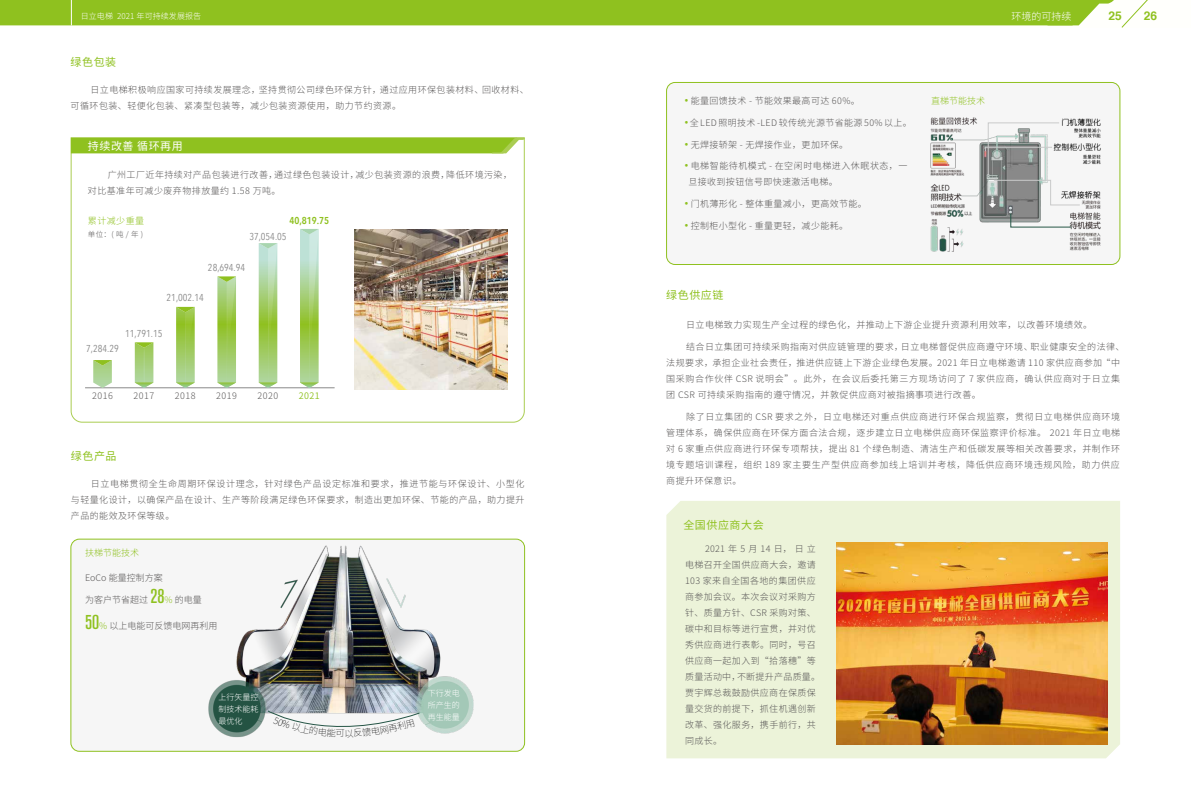
<style>
.page{position:relative;width:1191px;height:808px;background:#fff}
.page>*{position:absolute;margin:0;border:0;box-sizing:border-box;transform-origin:0 0}
.t1{font:20px "Akzidenz Grotesk BQ Md Cnd Alt";color:#8fc11f}
.t2{font:700 12px "Helvetica";color:#8fc11f}
.t3{font:11px "Source Han Sans CN";letter-spacing:.05em;color:#8fc11f}
.t4{font:11px "Source Han Sans CN";letter-spacing:.05em;color:#fff}
.t5{font:10px "Avenir Next Condensed";color:#898989}
.t6{font:600 10px "Avenir Next Condensed";color:#8fc11f}
.t7{font:300 10px "Source Han Sans CN";color:#fff}
.t8{font:300 9px/16px "Source Han Sans CN";letter-spacing:.05em;color:#595757}
.t9{font:300 9px "Source Han Sans CN";color:#595757}
.t10{font:300 9px "Source Han Sans CN";color:#8fc11f}
.t11{font:9px "Source Han Sans CN";color:#8fc11f}
.t12{font:300 8px/12px "Source Han Sans CN";color:#fff;text-align:justify}
.t13{font:300 7.5px "Source Han Sans CN";color:#595757}
.s1{color:#8fc11f}
.s2{font-weight:700;color:#8fc11f}
</style>
<div class="page">
<div style="left:666px;top:82px;width:454px;height:182px;background:#f6f6f6;border-radius:9px"></div>
<div style="left:666px;top:82px;width:454px;height:183px;border:1px solid #8fc11f;border-radius:9px"></div>
<div style="left:71px;top:539px;width:453px;height:212px;background:#f6f6f6;border-radius:9px"></div>
<div style="left:666px;top:501px;width:454px;height:257px;background:#ecf3d9"></div>
<svg style="left:0;top:0;width:1148px;height:28px;background:#9ec93c"></svg>
<img style="left:159px;top:538px;width:342px;height:214px">
<svg style="left:71px;top:137px;width:454px;height:286px"></svg>
<div style="left:71px;top:138px;width:454px;height:15px;background:#8fc11f"></div>
<hr style="left:85px;top:387px;width:249px;height:1px;background:#898989">
<svg style="left:93px;top:360px;width:19px;height:28px"></svg>
<svg style="left:135px;top:342px;width:18px;height:46px"></svg>
<svg style="left:176px;top:307px;width:19px;height:81px;background:#a2cb62"></svg>
<svg style="left:217px;top:276px;width:19px;height:112px;background:#a5cd6b"></svg>
<svg style="left:259px;top:243px;width:18px;height:145px;background:#a9d181"></svg>
<svg style="left:300px;top:229px;width:19px;height:159px;background:#add38b"></svg>
<img style="left:836px;top:543px;width:271px;height:201px">
<img style="left:930px;top:117px;width:171px;height:135px">
<svg style="left:1010px;top:213px;width:61px;height:14px"></svg>
<svg style="left:985px;top:123px;width:95px;height:82px"></svg>
<svg style="left:268px;top:711px;width:151px;height:33px"></svg>
<p class="t12" style="left:81px;top:10px;width:122px">日立电梯 2021 年可持续发展报告</p>
<p class="t7" style="left:1011px;top:11px;width:61px">环境的可持续</p>
<h2 class="t2" style="left:1108px;top:7px;width:15px">25</h2>
<h2 class="t2" style="left:1144px;top:7px;width:15px">26</h2>
<p class="t3" style="left:71px;top:56px;width:47px">绿色包装</p>
<p class="t8" style="left:71px;top:82px;width:460px;text-indent:20px">日立电梯积极响应国家可持续发展理念，坚持贯彻公司绿色环保方针，通过应用环保包装材料、回收材料、可循环包装、轻便化包装、紧凑型包装等，减少包装资源使用，助力节约资源。</p>
<p class="t4" style="left:88px;top:140px;width:96px">持续改善 循环再用</p>
<p class="t8" style="left:88px;top:167px;width:425px;text-indent:20px">广州工厂近年持续对产品包装进行改善，通过绿色包装设计，减少包装资源的浪费，降低环境污染，对比基准年可减少废弃物排放量约 1.58 万吨。</p>
<p class="t10" style="left:88px;top:215px;width:58px">累计减少重量</p>
<p class="t6" style="left:289px;top:212px;width:41px">40,819.75</p>
<p class="t13" style="left:88px;top:230px;width:57px">单位：(吨/年)</p>
<p class="t5" style="left:249px;top:228px;width:39px">37,054.05</p>
<p class="t5" style="left:208px;top:259px;width:39px">28,694.94</p>
<p class="t5" style="left:167px;top:289px;width:39px">21,002.14</p>
<p class="t5" style="left:125px;top:325px;width:39px">11,791.15</p>
<p class="t5" style="left:86px;top:340px;width:34px">7,284.29</p>
<p class="t8" style="left:92px;top:387px;width:22px">2016</p>
<p class="t8" style="left:134px;top:387px;width:22px">2017</p>
<p class="t8" style="left:175px;top:387px;width:22px">2018</p>
<p class="t8" style="left:216px;top:387px;width:22px">2019</p>
<p class="t8" style="left:258px;top:387px;width:22px">2020</p>
<p class="t11" style="left:299px;top:390px;width:23px">2021</p>
<p class="t3" style="left:71px;top:450px;width:47px">绿色产品</p>
<p class="t8" style="left:71px;top:476px;width:455px;text-align:justify;text-indent:20px">日立电梯贯彻全生命周期环保设计理念，针对绿色产品设定标准和要求，推进节能与环保设计、小型化与轻量化设计，以确保产品在设计、生产等阶段满足绿色环保要求，制造出更加环保、节能的产品，助力提升产品的能效及环保等级。</p>
<p class="t10" style="left:85px;top:547px;width:55px">扶梯节能技术</p>
<p class="t9" style="left:85px;top:573px;width:79px">EoCo 能量控制方案</p>
<p class="t9" style="left:85px;top:594px;width:64px">为客户节省超过</p>
<h1 class="t1" style="left:150px;top:585px;width:16px">28</h1>
<p class="t8" style="left:164px;top:592px;width:39px"><span class="s1">%</span> 的电量</p>
<h1 class="t1" style="left:85px;top:611px;width:16px">50</h1>
<p class="t9" style="left:99px;top:620px;width:120px"><span class="s1">%</span> 以上电能可反馈电网再利用</p>
<p class="t12" style="left:218px;top:691px;width:41px">上行矢量控制技术能耗最优化</p>
<p class="t12" style="left:428px;top:687px;width:33px">下行发电所产生的再生能量</p>
<p class="t8" style="left:685px;top:93px;width:176px"><span class="s2">•</span> 能量回馈技术 - 节能效果最高可达 60%。</p>
<p class="t8" style="left:685px;top:115px;width:229px"><span class="s2">•</span> 全 LED 照明技术 -LED 较传统光源节省能源 50% 以上。</p>
<p class="t8" style="left:685px;top:137px;width:165px"><span class="s2">•</span> 无焊接轿架 - 无焊接作业，更加环保。</p>
<p class="t8" style="left:688px;top:158px;width:220px;text-indent:-4px"><span class="s2">•</span> 电梯智能待机模式 - 在空闲时电梯进入休眠状态，一旦接收到按钮信号即快速激活电梯。</p>
<p class="t8" style="left:685px;top:196px;width:183px"><span class="s2">•</span> 门机薄形化 - 整体重量减小，更高效节能。</p>
<p class="t8" style="left:685px;top:218px;width:165px"><span class="s2">•</span> 控制柜小型化 - 重量更轻，减少能耗。</p>
<p class="t3" style="left:666px;top:289px;width:59px">绿色供应链</p>
<p class="t10" style="left:931px;top:96px;width:55px">直梯节能技术</p>
<p class="t8" style="left:686px;top:317px;width:407px">日立电梯致力实现生产全过程的绿色化，并推动上下游企业提升资源利用效率，以改善环境绩效。</p>
<p class="t8" style="left:666px;top:339px;width:460px;text-indent:20px">结合日立集团可持续采购指南对供应链管理的要求，日立电梯督促供应商遵守环境、职业健康安全的法律、法规要求，承担企业社会责任，推进供应链上下游企业绿色发展。2021 年日立电梯邀请 110 家供应商参加“中国采购合作伙伴 CSR 说明会”。此外，在会议后委托第三方现场访问了 7 家供应商，确认供应商对于日立集团 CSR 可持续采购指南的遵守情况，并敦促供应商对被指摘事项进行改善。</p>
<p class="t8" style="left:666px;top:409px;width:455px;text-align:justify;text-indent:20px">除了日立集团的 CSR 要求之外，日立电梯还对重点供应商进行环保合规监察，贯彻日立电梯供应商环境管理体系，确保供应商在环保方面合法合规，逐步建立日立电梯供应商环保监察评价标准。 2021 年日立电梯对 6 家重点供应商进行环保专项帮扶，提出 81 个绿色制造、清洁生产和低碳发展等相关改善要求，并制作环境专题培训课程，组织 189 家主要生产型供应商参加线上培训并考核，降低供应商环境违规风险，助力供应商提升环保意识。</p>
<p class="t3" style="left:683px;top:519px;width:82px">全国供应商大会</p>
<p class="t8" style="left:685px;top:540px;width:136px;text-indent:20px">2021年5月14日，日立电梯召开全国供应商大会，邀请<br>103 家来自全国各地的集团供应商参加会议。本次会议对采购方针、质量方针、CSR 采购对策、碳中和目标等进行宣贯，并对优秀供应商进行表彰。同时，号召供应商一起加入到“拾落穗”等质量活动中，不断提升产品质量。贾宇辉总裁鼓励供应商在保质保量交货的前提下，抓住机遇创新改革、强化服务，携手前行，共同成长。</p>
</div>
